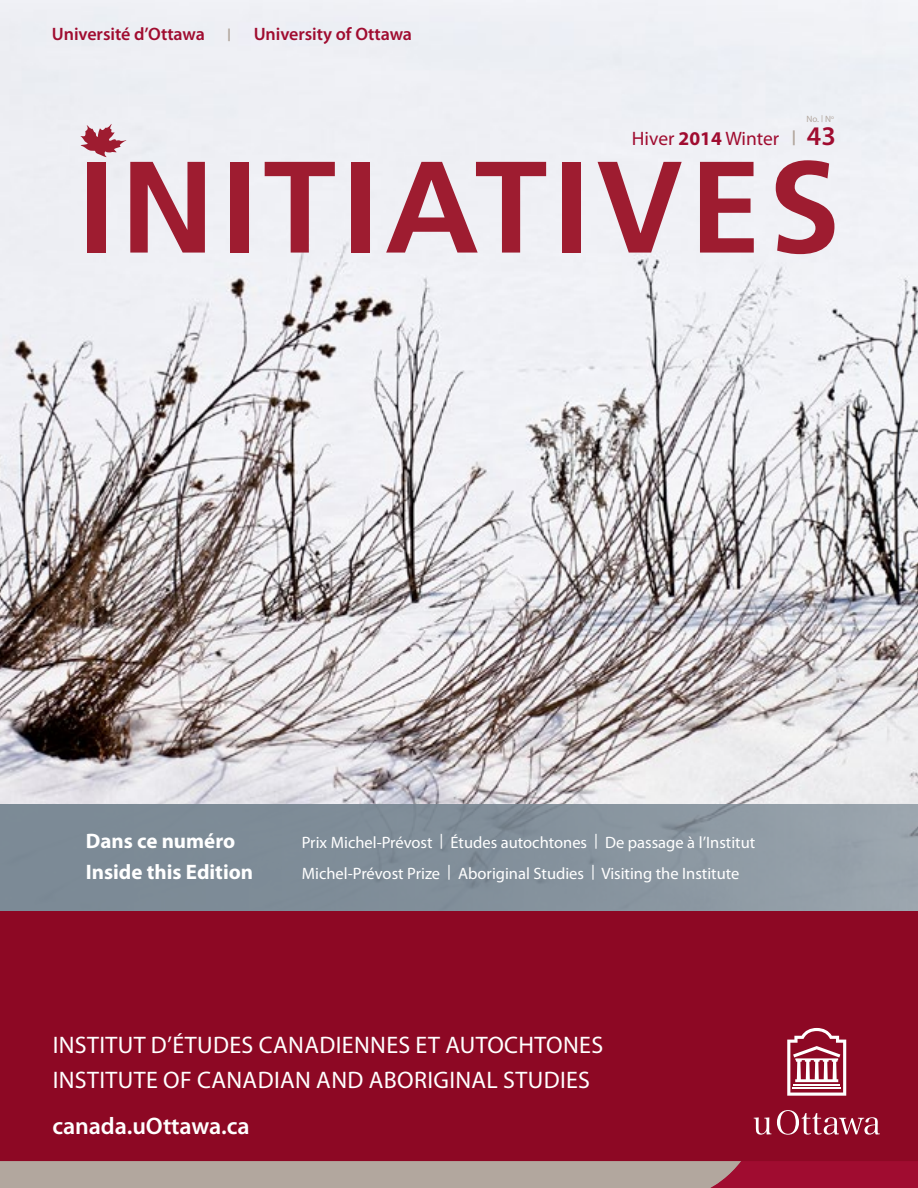
<style>
.page{position:relative;width:918px;height:1188px;background:#fff}
.page>*{position:absolute;margin:0;border:0;box-sizing:border-box;transform-origin:0 0}
.t1{font:24px "Myriad Pro";letter-spacing:.015em;color:#fff}
.t2{font:600 24px "Myriad Pro";letter-spacing:-.005em;color:#fff}
.t3{font:700 21px "Myriad Pro";color:#fff}
.t4{font:19.5px "Myriad Pro";color:#a00c30}
.t5{font:600 18px "Myriad Pro";letter-spacing:-.005em;color:#a00c30}
.t6{font:16.5px "Myriad Pro";color:#fff}
.t7{font:9.15px "Myriad Pro";color:#b2a79e}
.s1{font-family:"Frutiger";font-weight:300}
.s2{font-weight:700}
.s3{font-family:"Frutiger";color:#b2a79e}
.s4{font-weight:600;font-size:27px}
</style>
<div class="page">
<img style="left:0;top:0;width:918px;height:804px">
<div style="left:0;top:911px;width:918px;height:251px;background:#8d0824"></div>
<div style="left:0;top:804px;width:918px;height:107px;background:linear-gradient(to right,#758491,#949fa9)"></div>
<svg style="left:81px;top:124px;width:124px;height:129px"></svg>
<div style="left:230px;top:162px;width:18px;height:91px;background:#9e1c30"></div>
<svg style="left:265px;top:162px;width:70px;height:91px"></svg>
<div style="left:351px;top:162px;width:19px;height:91px;background:#9e1c30"></div>
<svg style="left:386px;top:162px;width:160px;height:91px"></svg>
<div style="left:563px;top:162px;width:18px;height:91px;background:#9e1c30"></div>
<svg style="left:598px;top:162px;width:84px;height:91px"></svg>
<svg style="left:700px;top:162px;width:54px;height:91px"></svg>
<svg style="left:776px;top:160px;width:58px;height:94px"></svg>
<svg style="left:0;top:1161px;width:918px;height:27px;background:#ae8687"></svg>
<svg style="left:754px;top:1117px;width:17px;height:18px"></svg>
<svg style="left:777px;top:1110px;width:103px;height:25px"></svg>
<svg style="left:787px;top:1028px;width:59px;height:68px"></svg>
<p class="t5" style="left:52px;top:23px;width:362px">Université d’Ottawa <sup>|</sup> University of Ottawa</p>
<p class="t7" style="left:806px;top:113px;width:29px">No. <span class="s1">|</span> N<sup>o</sup></p>
<p class="t4" style="left:632px;top:127px;width:206px">Hiver <span class="s2">2014</span> Winter <span class="s3">|</span> <span class="s4">43</span></p>
<p class="t3" style="left:86px;top:828px;width:151px">Dans ce numéro</p>
<p class="t6" style="left:302px;top:833px;width:455px">Prix Michel-Prévost <sup>|</sup> Études autochtones <sup>|</sup> De passage à l’Institut</p>
<p class="t3" style="left:86px;top:858px;width:169px">Inside this Edition</p>
<p class="t6" style="left:302px;top:863px;width:439px">Michel-Prévost Prize <sup>|</sup> Aboriginal Studies <sup>|</sup> Visiting the Institute</p>
<p class="t1" style="left:53px;top:1030px;width:552px">INSTITUT D’ÉTUDES CANADIENNES ET AUTOCHTONES</p>
<p class="t1" style="left:53px;top:1065px;width:539px">INSTITUTE OF CANADIAN AND ABORIGINAL STUDIES</p>
<p class="t2" style="left:52px;top:1111px;width:199px">canada.uOttawa.ca</p>
</div>
